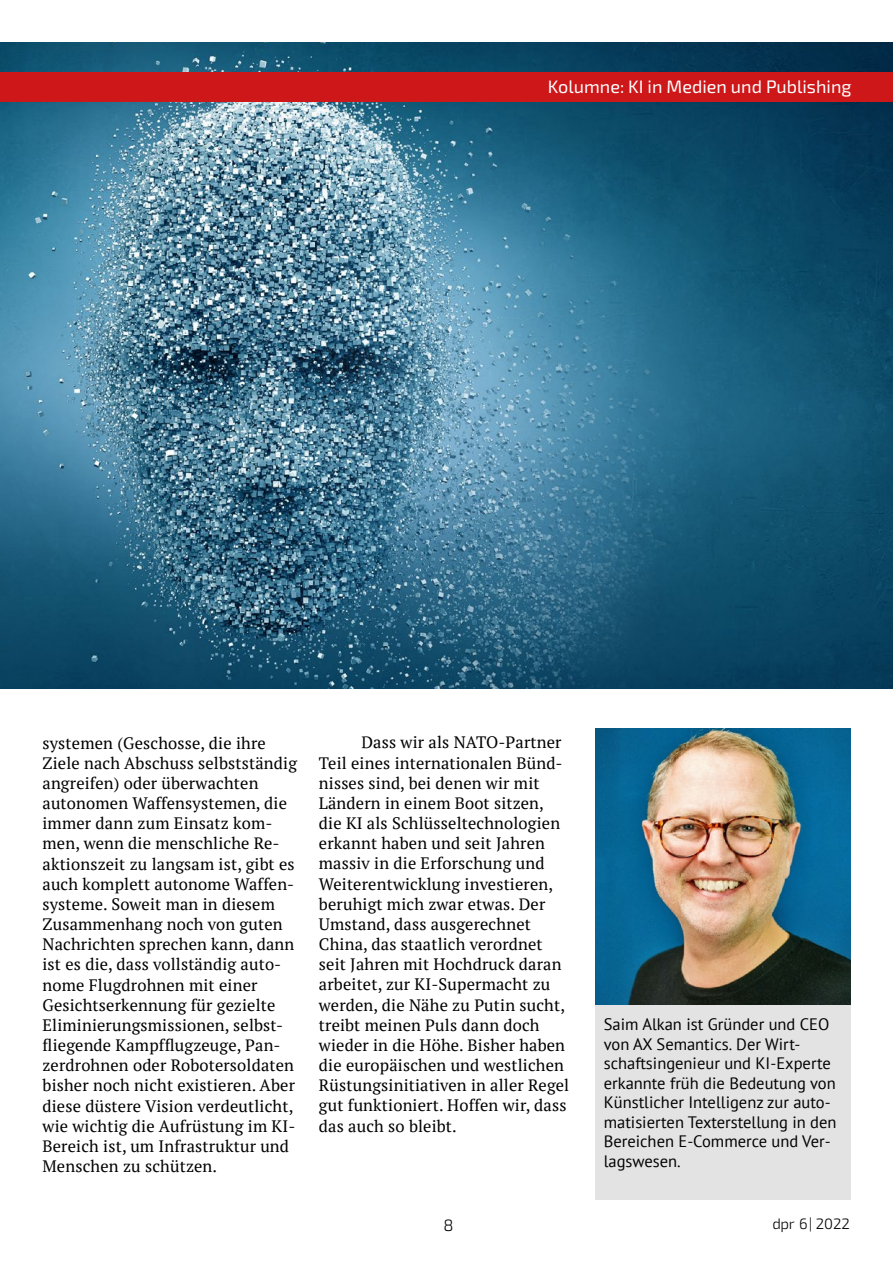
<style>
.page{position:relative;width:893px;height:1263px;background:#fff}
.page>*{position:absolute;margin:0;border:0;box-sizing:border-box;transform-origin:0 0}
.t1{font:18px "Exo 2";color:#fff}
.t2{font:16.5px/20.1px "PT Serif";letter-spacing:.01em;color:#000}
.t3{font:16.5px/19.5px "PT Sans";color:#000}
.t4{font:300 16.5px "Exo 2";color:#000}
.t5{font:300 15px "Exo 2";letter-spacing:-.005em;color:#000}
</style>
<div class="page">
<img style="left:0;top:43px;width:893px;height:645px">
<div style="left:0;top:72px;width:893px;height:30px;background:#cd1719"></div>
<div style="left:595px;top:921px;width:255px;height:278px;background:#e3e3e3"></div>
<img style="left:595px;top:728px;width:255px;height:277px">
<p class="t1" style="left:548px;top:77px;width:305px">Kolumne: KI in Medien und Publishing</p>
<p class="t2" style="left:43px;top:732px;width:256px">systemen (Geschosse, die ihre<br>Ziele nach Abschuss selbstständig angreifen) oder überwachten autonomen Waffensystemen, die immer dann zum Einsatz kom&shy;men, wenn die menschliche Re&shy;aktionszeit zu langsam ist, gibt es auch komplett autonome Waffen&shy;systeme. Soweit man in diesem<br>Zusammenhang noch von guten<br>Nachrichten sprechen kann, dann ist es die, dass vollständig auto&shy;nome Flugdrohnen mit einer<br>Gesichtserkennung für gezielte<br>Eliminierungsmissionen, selbst&shy;fliegende Kampfflugzeuge, Pan&shy;zerdrohnen oder Robotersoldaten bisher noch nicht existieren. Aber diese düstere Vision verdeutlicht, wie wichtig die Aufrüstung im KI-<br>Bereich ist, um Infrastruktur und<br>Menschen zu schützen.</p>
<p class="t2" style="left:319px;top:732px;width:252px;text-indent:43px">Dass wir als NATO-Partner<br>Teil eines internationalen Bünd&shy;nisses sind, bei denen wir mit<br>Ländern in einem Boot sitzen, die KI als Schlüsseltechnologien erkannt haben und seit Jahren massiv in die Erforschung und<br>Weiterentwicklung investieren, beruhigt mich zwar etwas. Der<br>Umstand, dass ausgerechnet<br>China, das staatlich verordnet seit Jahren mit Hochdruck daran arbeitet, zur KI-Supermacht zu werden, die Nähe zu Putin sucht, treibt meinen Puls dann doch wieder in die Höhe. Bisher haben die europäischen und westlichen<br>Rüstungsinitiativen in aller Regel gut funktioniert. Hoffen wir, dass das auch so bleibt.</p>
<p class="t3" style="left:604px;top:1014px;width:234px">Saim Alkan ist Gründer und CEO von AX Semantics. Der Wirt&shy;schaftsingenieur und KI-Experte erkannte früh die Bedeutung von<br>Künstlicher Intelligenz zur auto&shy;matisierten Texterstellung in den<br>Bereichen E-Commerce und Ver&shy;lagswesen.</p>
<p class="t4" style="left:444px;top:1215px;width:12px">8</p>
<p class="t5" style="left:772px;top:1215px;width:79px">dpr 6 | 2022</p>
</div>
